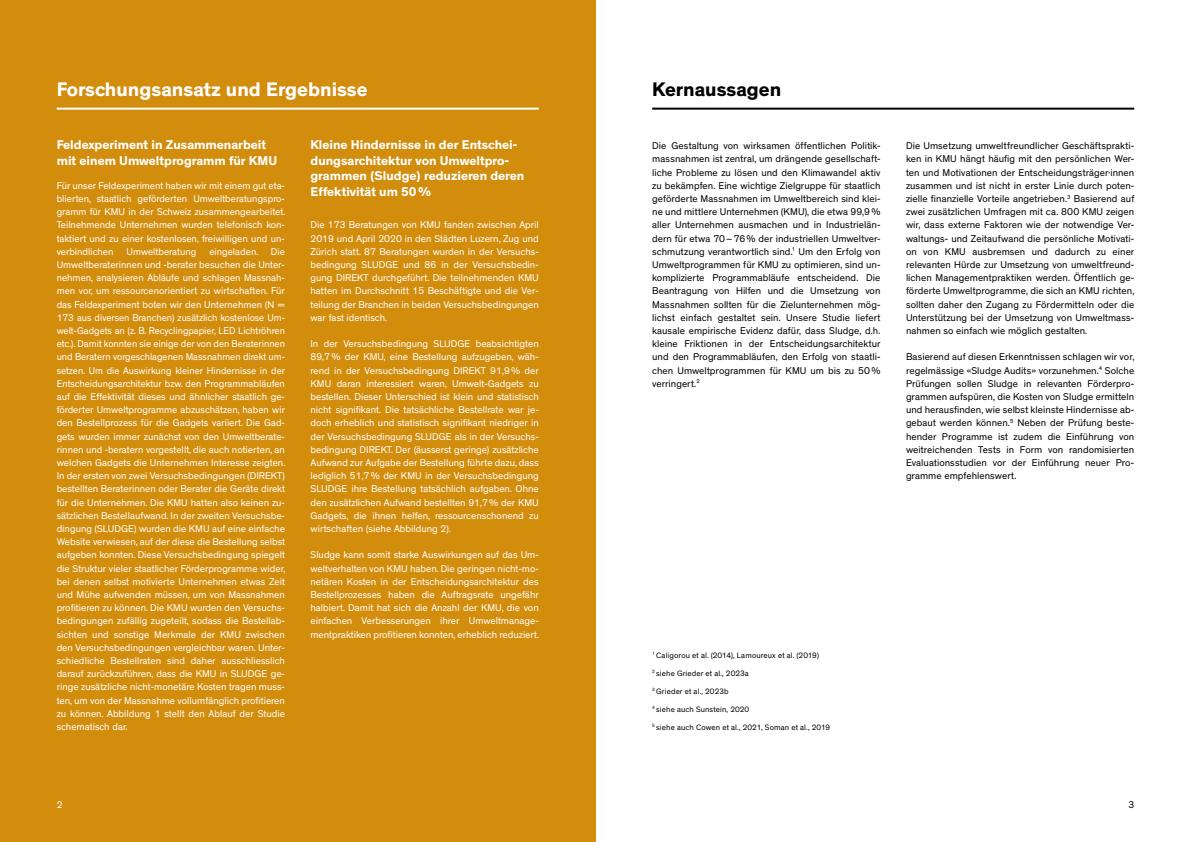
<style>
.page{position:relative;width:1191px;height:842px;background:#fff}
.page>*{position:absolute;margin:0;border:0;box-sizing:border-box;transform-origin:0 0}
.t1{font:700 20px "Theinhardt";color:#fff}
.t2{font:700 20px "Theinhardt";color:#000}
.t3{font:700 13px/15.6px "Theinhardt";color:#fff}
.t4{font:10px/13.2px "Theinhardt";color:#fff;text-align:justify}
.t5{font:10px/13.2px "Theinhardt";letter-spacing:.005em;color:#000;text-align:justify}
.t6{font:8px "Theinhardt";letter-spacing:.01em;color:#000}
</style>
<div class="page">
<div style="left:0;top:0;width:595px;height:842px;background:#d28d0d"></div>
<hr style="left:57px;top:108px;width:482px;height:2px;background:#fff">
<hr style="left:652px;top:108px;width:482px;height:2px;background:#000">
<h1 class="t1" style="left:57px;top:77px;width:312px">Forschungsansatz und Ergebnisse</h1>
<h2 class="t3" style="left:57px;top:137px;width:222px">Feldexperiment in Zusammenarbeit mit einem Umweltprogramm für KMU</h2>
<p class="t4" style="left:57px;top:179px;width:230px">Für unser Feldexperiment haben wir mit einem gut eta&shy;blierten, staatlich geförderten Umweltberatungspro&shy;gramm für KMU in der Schweiz zusammengearbeitet.<br>Teilnehmende Unternehmen wurden telefonisch kon&shy;taktiert und zu einer kostenlosen, freiwilligen und un&shy;verbindlichen</p>
<p class="t4" style="left:57px;top:245px;width:230px;text-indent:214px">Die Umweltberaterinnen und -berater besuchen die Unter&shy;nehmen, analysieren Abläufe und schlagen Massnah&shy;men vor, um ressourcenorientiert zu wirtschaften. Für das Feldexperiment boten wir den Unternehmen (N = 173 aus diversen Branchen) zusätzlich kostenlose Um&shy;welt-Gadgets an (z. B. Recyclingpapier, LED Lichtröhren etc.). Damit konnten sie einige der von den Beraterinnen und Beratern vorgeschlagenen Massnahmen direkt um&shy;setzen. Um die Auswirkung kleiner Hindernisse in der Entscheidungsarchitektur bzw. den Programmabläufen auf die Effektivität dieses und ähnlicher staatlich ge&shy;förderter Umweltprogramme abzuschätzen, haben wir den Bestellprozess für die Gadgets variiert. Die Gad&shy;gets wurden immer zunächst von den Umweltberate&shy;rinnen und -beratern vorgestellt, die auch notierten, an welchen Gadgets die Unternehmen Interesse zeigten.<br>In der ersten von zwei Versuchsbedingungen (DIREKT) bestellten Beraterinnen oder Berater die Geräte direkt für die Unternehmen. Die KMU hatten also keinen zu&shy;sätzlichen Bestellaufwand. In der zweiten Versuchsbe&shy;dingung (SLUDGE) wurden die KMU auf eine einfache Website verwiesen, auf der diese die Bestellung selbst aufgeben konnten. Diese Versuchsbedingung spiegelt die Struktur vieler staatlicher Förderprogramme wider, bei denen selbst motivierte Unternehmen etwas Zeit und Mühe aufwenden müssen, um von Massnahmen profitieren zu können. Die KMU wurden den Versuchs&shy;bedingungen zufällig zugeteilt, sodass die Bestellab&shy;sichten und sonstige Merkmale der KMU zwischen den Versuchsbedingungen vergleichbar waren. Unter&shy;schiedliche Bestellraten sind daher ausschliesslich darauf zurückzuführen, dass die KMU in SLUDGE ge&shy;ringe zusätzliche nicht-monetäre Kosten tragen muss&shy;ten, um von der Massnahme vollumfänglich profitieren zu können. Abbildung 1 stellt den Ablauf der Studie schematisch dar.</p>
<p class="t4" style="left:126px;top:245px;width:71px">Umweltberatung</p>
<p class="t4" style="left:209px;top:245px;width:50px">eingeladen.</p>
<h2 class="t3" style="left:310px;top:137px;width:215px">Kleine Hindernisse in der Entschei&shy;dungsarchitektur von Umweltpro&shy;grammen (Sludge) reduzieren deren<br>Effektivität um 50%</h2>
<p class="t4" style="left:310px;top:219px;width:230px">Die 173 Beratungen von KMU fanden zwischen April 2019 und April 2020 in den Städten Luzern, Zug und Zürich statt. 87 Beratungen wurden in der Versuchs&shy;bedingung SLUDGE und 86 in der Versuchsbedin&shy;gung DIREKT durchgeführt. Die teilnehmenden KMU hatten im Durchschnitt 15 Beschäftigte und die Ver&shy;teilung der Branchen in beiden Versuchsbedingungen war fast identisch.</p>
<p class="t4" style="left:310px;top:337px;width:230px">In der Versuchsbedingung SLUDGE beabsichtigten 89,7% der KMU, eine Bestellung aufzugeben, wäh&shy;rend in der Versuchsbedingung DIREKT 91,9% der KMU daran interessiert waren, Umwelt-Gadgets zu bestellen. Dieser Unterschied ist klein und statistisch nicht signifikant. Die tatsächliche Bestellrate war je&shy;doch erheblich und statistisch signifikant niedriger in der Versuchsbedingung SLUDGE als in der Versuchs&shy;bedingung DIREKT. Der (äusserst geringe) zusätzliche Aufwand zur Aufgabe der Bestellung führte dazu, dass lediglich 51,7% der KMU in der Versuchsbedingung SLUDGE ihre Bestellung tatsächlich aufgaben. Ohne den zusätzlichen Aufwand bestellten 91,7% der KMU Gadgets, die ihnen helfen, ressourcenschonend zu wirtschaften (siehe Abbildung 2).</p>
<p class="t4" style="left:310px;top:549px;width:230px">Sludge kann somit starke Auswirkungen auf das Um&shy;weltverhalten von KMU haben. Die geringen nicht-mo&shy;netären Kosten in der Entscheidungsarchitektur des Bestellprozesses haben die Auftragsrate ungefähr halbiert. Damit hat sich die Anzahl der KMU, die von einfachen Verbesserungen ihrer Umweltmanage&shy;mentpraktiken profitieren konnten, erheblich reduziert.</p>
<h1 class="t2" style="left:652px;top:77px;width:130px">Kernaussagen</h1>
<p class="t5" style="left:652px;top:139px;width:230px">Die Gestaltung von wirksamen öffentlichen Politik&shy;massnahmen ist zentral, um drängende gesellschaft&shy;liche Probleme zu lösen und den Klimawandel aktiv zu bekämpfen. Eine wichtige Zielgruppe für staatlich geförderte Massnahmen im Umweltbereich sind klei&shy;ne und mittlere Unternehmen (KMU), die etwa 99,9% aller Unternehmen ausmachen und in Industrielän&shy;dern für etwa 70–76% der industriellen Umweltver&shy;schmutzung verantwortlich sind.<sup>1</sup> Um den Erfolg von Umweltprogrammen für KMU zu optimieren, sind un&shy;komplizierte Programmabläufe entscheidend. Die Beantragung von Hilfen und die Umsetzung von Massnahmen sollten für die Zielunternehmen mög&shy;lichst einfach gestaltet sein. Unsere Studie liefert kausale empirische Evidenz dafür, dass Sludge, d.h. kleine Friktionen in der Entscheidungsarchitektur und den Programmabläufen, den Erfolg von staatli&shy;chen Umweltprogrammen für KMU um bis zu 50% verringert.<sup>2</sup></p>
<p class="t5" style="left:906px;top:139px;width:230px">Die Umsetzung umweltfreundlicher Geschäftsprakti&shy;ken in KMU hängt häufig mit den persönlichen Wer&shy;ten und Motivationen der Entscheidungsträger∙innen zusammen und ist nicht in erster Linie durch poten&shy;zielle finanzielle Vorteile angetrieben.<sup>3</sup> Basierend auf zwei zusätzlichen Umfragen mit ca. 800 KMU zeigen wir, dass externe Faktoren wie der notwendige Ver&shy;waltungs- und Zeitaufwand die persönliche Motivati&shy;on von KMU ausbremsen und dadurch zu einer relevanten Hürde zur Umsetzung von umweltfreund&shy;lichen Managementpraktiken werden. Öffentlich ge&shy;förderte Umweltprogramme, die sich an KMU richten, sollten daher den Zugang zu Fördermitteln oder die Unterstützung bei der Umsetzung von Umweltmass&shy;nahmen so einfach wie möglich gestalten.</p>
<p class="t5" style="left:906px;top:351px;width:230px">Basierend auf diesen Erkenntnissen schlagen wir vor, regelmässige «Sludge Audits» vorzunehmen.<sup>4</sup> Solche Prüfungen sollen Sludge in relevanten Förderpro&shy;grammen aufspüren, die Kosten von Sludge ermitteln und herausfinden, wie selbst kleinste Hindernisse ab&shy;gebaut werden können.<sup>5</sup> Neben der Prüfung beste&shy;hender Programme ist zudem die Einführung von weitreichenden Tests in Form von randomisierten Evaluationsstudien vor der Einführung neuer Pro&shy;gramme empfehlenswert.</p>
<p class="t6" style="left:652px;top:650px;width:168px"><sup>1</sup> Caligorou et al. (2014), Lamoureux et al. (2019)</p>
<p class="t6" style="left:652px;top:668px;width:98px"><sup>2</sup> siehe Grieder et al., 2023a</p>
<p class="t6" style="left:652px;top:686px;width:78px"><sup>3</sup> Grieder et al., 2023b</p>
<p class="t6" style="left:652px;top:704px;width:99px"><sup>4</sup> siehe auch Sunstein, 2020</p>
<p class="t6" style="left:652px;top:723px;width:179px"><sup>5</sup> siehe auch Cowen et al., 2021, Soman et al., 2019</p>
<p class="t4" style="left:57px;top:798px;width:7px">2</p>
<p class="t5" style="left:1128px;top:798px;width:7px">3</p>
</div>
